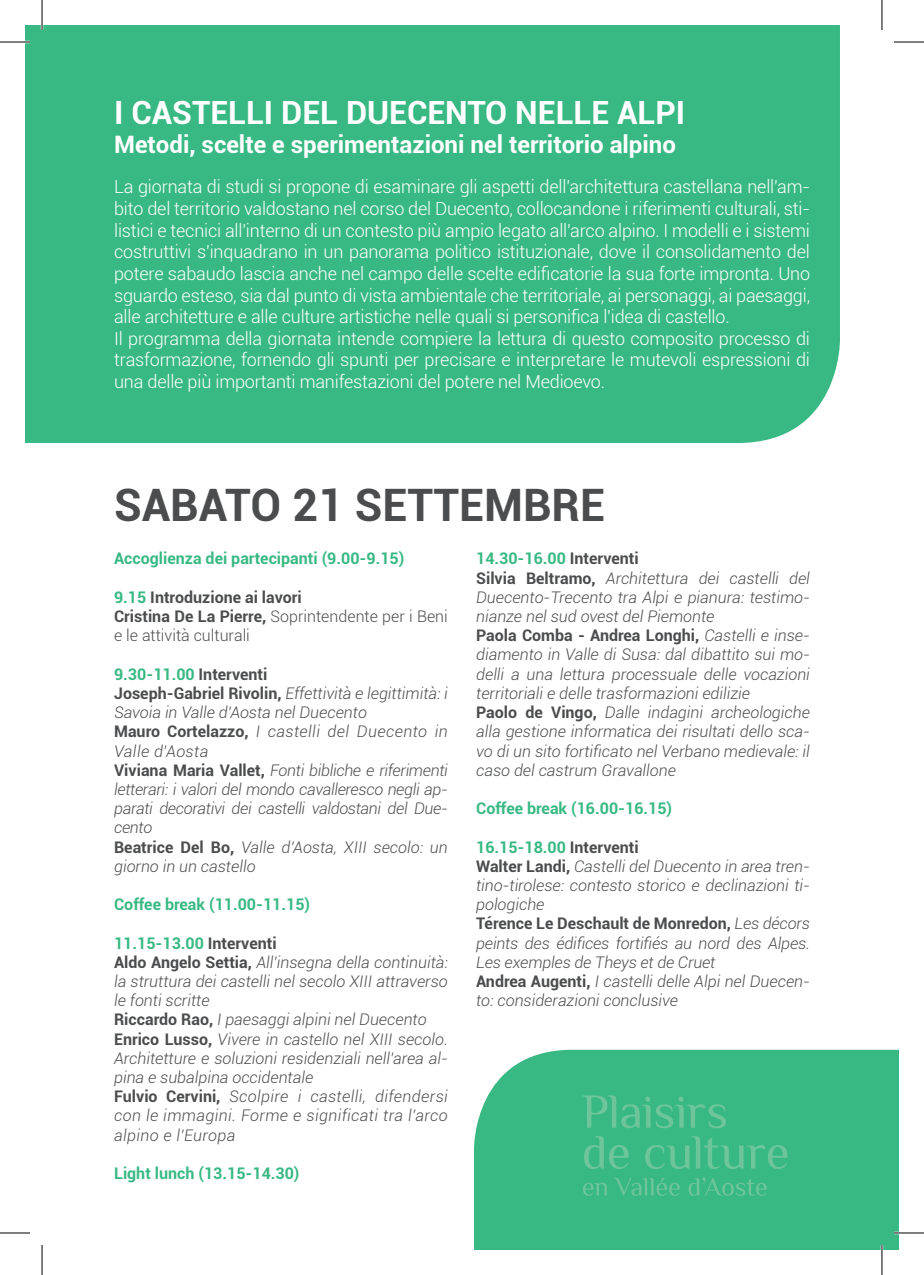
<style>
.page{position:relative;width:924px;height:1275px;background:#fff}
.page>*{position:absolute;margin:0;border:0;box-sizing:border-box;transform-origin:0 0}
.t1{font:700 44.8px "Roboto";color:#4b4c4d}
.t2{font:700 32px "Roboto";color:#fff}
.t3{font:700 24px "Roboto";color:#fff}
.t4{font:300 18px/21.6px "Roboto";letter-spacing:-.01em;color:#fff}
.t5{font:italic 300 16px/19.2px "Roboto";color:#4b4c4d}
.t6{font:italic 300 16px/19.2px "Roboto";letter-spacing:-.02em;color:#4b4c4d}
.t7{font:700 16px "Roboto";color:#38b983}
.t8{font:300 16px/19.2px "Roboto";color:#4b4c4d}
.s1{font-weight:700;color:#38b983}
.s2{font-weight:700}
.s3{font-weight:700;font-style:normal;color:#38b983}
.s4{font-weight:700;font-style:normal}
</style>
<div class="page">
<div style="left:25px;top:25px;width:814px;height:418px;background:#38b983"></div>
<div style="left:474px;top:1049px;width:424px;height:201px;background:#38b983"></div>
<svg style="left:582px;top:1177px;width:184px;height:18px;background:#4b8"></svg>
<svg style="left:583px;top:1136px;width:204px;height:33px;background:#45bb88"></svg>
<svg style="left:582px;top:1095px;width:143px;height:33px;background:#47bc89"></svg>
<hr style="left:0;top:41px;width:30px;height:2px;background:#fff">
<hr style="left:893px;top:1231px;width:30px;height:3px;background:#fff">
<hr style="left:41px;top:0;width:2px;height:30px;background:#fff">
<hr style="left:880px;top:1245px;width:2px;height:30px;background:#fff">
<hr style="left:0;top:42px;width:30px;height:1px;background:#000">
<hr style="left:893px;top:42px;width:30px;height:1px;background:#000">
<hr style="left:0;top:1232px;width:30px;height:1px;background:#000">
<hr style="left:893px;top:1232px;width:30px;height:1px;background:#000">
<hr style="left:42px;top:0;width:1px;height:30px;background:#000">
<hr style="left:42px;top:1245px;width:1px;height:30px;background:#000">
<hr style="left:881px;top:0;width:1px;height:30px;background:#000">
<hr style="left:881px;top:1245px;width:1px;height:30px;background:#000">
<h2 class="t2" style="left:114px;top:90px;width:572px">I CASTELLI DEL DUECENTO NELLE ALPI</h2>
<h3 class="t3" style="left:114px;top:127px;width:563px">Metodi, scelte e sperimentazioni nel territorio alpino</h3>
<p class="t4" style="left:114px;top:176px;width:697px">La giornata di studi si propone di esaminare gli aspetti dell'architettura castellana nell'am&shy;bito del territorio valdostano nel corso del Duecento, collocandone i riferimenti culturali, sti&shy;listici e tecnici all'interno di un contesto più ampio legato all'arco alpino. I modelli e i sistemi costruttivi s'inquadrano in un panorama politico istituzionale, dove il consolidamento del potere sabaudo lascia anche nel campo delle scelte edificatorie la sua forte impronta. Uno sguardo esteso, sia dal punto di vista ambientale che territoriale, ai personaggi, ai paesaggi, alle architetture e alle culture artistiche nelle quali si personifica l'idea di castello.<br>Il programma della giornata intende compiere la lettura di questo composito processo di trasformazione, fornendo gli spunti per precisare e interpretare le mutevoli espressioni di una delle più importanti manifestazioni del potere nel Medioevo.</p>
<h1 class="t1" style="left:114px;top:473px;width:492px">SABATO 21 SETTEMBRE</h1>
<p class="t7" style="left:114px;top:547px;width:291px">Accoglienza dei partecipanti (9.00-9.15)</p>
<p class="t8" style="left:114px;top:587px;width:335px"><span class="s1">9.15</span> <span class="s2">Introduzione ai lavori<br>Cristina De La Pierre,</span> Soprintendente per i Beni e le attività culturali</p>
<p class="t6" style="left:114px;top:664px;width:335px"><span class="s3">9.30-11.00</span> <span class="s4">Interventi<br>Joseph-Gabriel Rivolin,</span> Effettività e legittimità: i Savoia in Valle d'Aosta nel Duecento<br><span class="s4">Mauro Cortelazzo,</span> I castelli del Duecento in Valle d'Aosta<br><span class="s4">Viviana Maria Vallet,</span> Fonti bibliche e riferimenti letterari: i valori del mondo cavalleresco negli ap&shy;parati decorativi dei castelli valdostani del Due&shy;cento<br><span class="s4">Beatrice Del Bo,</span> Valle d’Aosta, XIII secolo: un giorno in un castello</p>
<p class="t7" style="left:114px;top:893px;width:197px">Coffee break (11.00-11.15)</p>
<p class="t5" style="left:114px;top:932px;width:335px"><span class="s3">11.15-13.00</span> <span class="s4">Interventi<br>Aldo Angelo Settia,</span> All'insegna della continuità: la struttura dei castelli nel secolo XIII attraverso le fonti scritte<br><span class="s4">Riccardo Rao,</span> I paesaggi alpini nel Duecento <span class="s4">Enrico Lusso,</span> Vivere in castello nel XIII secolo.<br>Architetture e soluzioni residenziali nell'area al&shy;pina e subalpina occidentale<br><span class="s4">Fulvio Cervini,</span> Scolpire i castelli, difendersi con le immagini. Forme e significati tra l'arco alpino e l'Europa</p>
<p class="t7" style="left:114px;top:1162px;width:187px">Light lunch (13.15-14.30)</p>
<p class="t5" style="left:476px;top:548px;width:335px"><span class="s3">14.30-16.00</span> <span class="s4">Interventi<br>Silvia Beltramo,</span> Architettura dei castelli del Duecento-Trecento tra Alpi e pianura: testimo&shy;nianze nel sud ovest del Piemonte<br><span class="s4">Paola Comba - Andrea Longhi,</span> Castelli e inse&shy;diamento in Valle di Susa: dal dibattito sui mo&shy;delli a una lettura processuale delle vocazioni territoriali e delle trasformazioni edilizie<br><span class="s4">Paolo de Vingo,</span> Dalle indagini archeologiche alla gestione informatica dei risultati dello sca&shy;vo di un sito fortificato nel Verbano medievale: il caso del castrum Gravallone</p>
<p class="t7" style="left:476px;top:797px;width:197px">Coffee break (16.00-16.15)</p>
<p class="t5" style="left:476px;top:836px;width:335px"><span class="s3">16.15-18.00</span> <span class="s4">Interventi<br>Walter Landi,</span> Castelli del Duecento in area tren&shy;tino-tirolese: contesto storico e declinazioni ti&shy;pologiche<br><span class="s4">Térence Le Deschault de Monredon,</span> Les décors peints des édifices fortifiés au nord des Alpes.<br>Les exemples de Theys et de Cruet<br><span class="s4">Andrea Augenti,</span> I castelli delle Alpi nel Duecen&shy;to: considerazioni conclusive</p>
</div>
